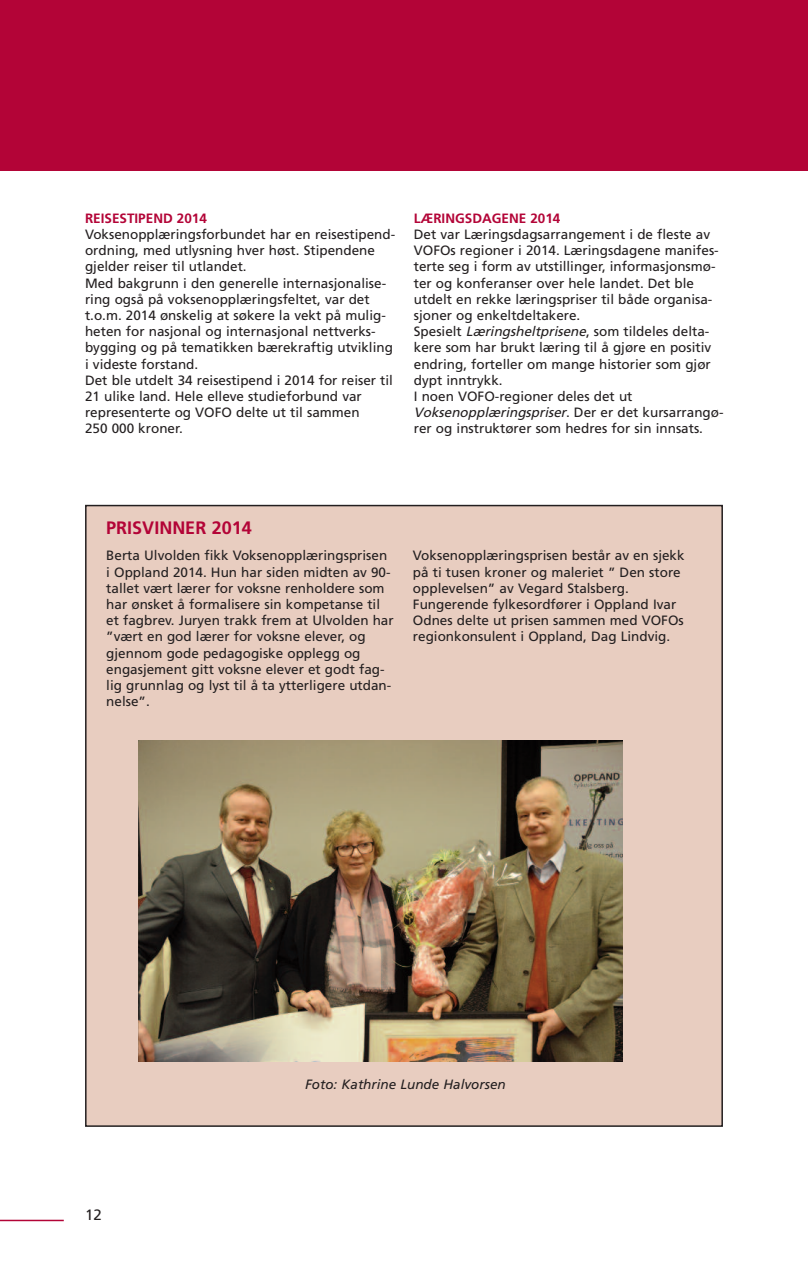
<style>
.page{position:relative;width:808px;height:1263px;background:#fff}
.page>*{position:absolute;margin:0;border:0;box-sizing:border-box;transform-origin:0 0}
.t1{font:700 18px "Frutiger";color:#b30437}
.t2{font:15px "Frutiger";color:#231f20}
.t3{font:13.5px/16.2px "Frutiger";color:#231f20}
.t4{font:700 13.5px "Frutiger";color:#b30437}
.t5{font:italic 13.5px "Frutiger";color:#231f20}
.s1{font-style:italic}
</style>
<div class="page">
<div style="left:86px;top:506px;width:636px;height:620px;background:#e8cdc0"></div>
<div style="left:0;top:0;width:808px;height:170px;background:#b30437"></div>
<hr style="left:0;top:1220px;width:64px;height:1px;background:#b30437">
<img style="left:138px;top:741px;width:485px;height:321px">
<p class="t4" style="left:85px;top:213px;width:123px">REISESTIPEND 2014</p>
<p class="t3" style="left:85px;top:227px;width:312px">Voksenopplæringsforbundet har en reisestipend&shy;ordning, med utlysning hver høst. Stipendene gjelder reiser til utlandet.<br>Med bakgrunn i den generelle internasjonalise&shy;ring også på voksenopplæringsfeltet, var det t.o.m. 2014 ønskelig at søkere la vekt på mulig&shy;heten for nasjonal og internasjonal nettverks&shy;bygging og på tematikken bærekraftig utvikling i videste forstand.<br>Det ble utdelt 34 reisestipend i 2014 for reiser til 21 ulike land. Hele elleve studieforbund var representerte og VOFO delte ut til sammen<br>250 000 kroner.</p>
<p class="t4" style="left:414px;top:213px;width:148px">LÆRINGSDAGENE 2014</p>
<p class="t3" style="left:414px;top:227px;width:311px">Det var Læringsdagsarrangement i de fleste av VOFOs regioner i 2014. Læringsdagene manifes&shy;terte seg i form av utstillinger, informasjonsmø&shy;ter og konferanser over hele landet. Det ble utdelt en rekke læringspriser til både organisa&shy;sjoner og enkeltdeltakere.<br>Spesielt <span class="s1">Læringsheltprisene</span>, som tildeles delta&shy;kere som har brukt læring til å gjøre en positiv endring, forteller om mange historier som gjør dypt inntrykk.<br>I noen VOFO-regioner deles det ut <span class="s1">Voksenopplæringspriser</span>. D e r e r d e t k u r s a r r a n g ø - rer og instruktører som hedres for sin innsats.</p>
<h1 class="t1" style="left:106px;top:521px;width:147px">PRISVINNER 2014</h1>
<p class="t3" style="left:106px;top:549px;width:289px">Berta Ulvolden fikk Voksenopplæringsprisen i Oppland 2014. Hun har siden midten av 90- tallet vært lærer for voksne renholdere som har ønsket å formalisere sin kompetanse til et fagbrev. Juryen trakk frem at Ulvolden har ”vært en god lærer for voksne elever, og gjennom gode pedagogiske opplegg og engasjement gitt voksne elever et godt fag&shy;lig grunnlag og lyst til å ta ytterligere utdan&shy;nelse”.</p>
<p class="t3" style="left:413px;top:549px;width:273px">Voksenopplæringsprisen består av en sjekk på ti tusen kroner og maleriet ” Den store opplevelsen” av Vegard Stalsberg.<br>Fungerende fylkesordfører i Oppland Ivar Odnes delte ut prisen sammen med VOFOs regionkonsulent i Oppland, Dag Lindvig.</p>
<p class="t2" style="left:85px;top:1209px;width:18px">12</p>
<p class="t5" style="left:305px;top:1079px;width:202px">Foto: Kathrine Lunde Halvorsen</p>
</div>
